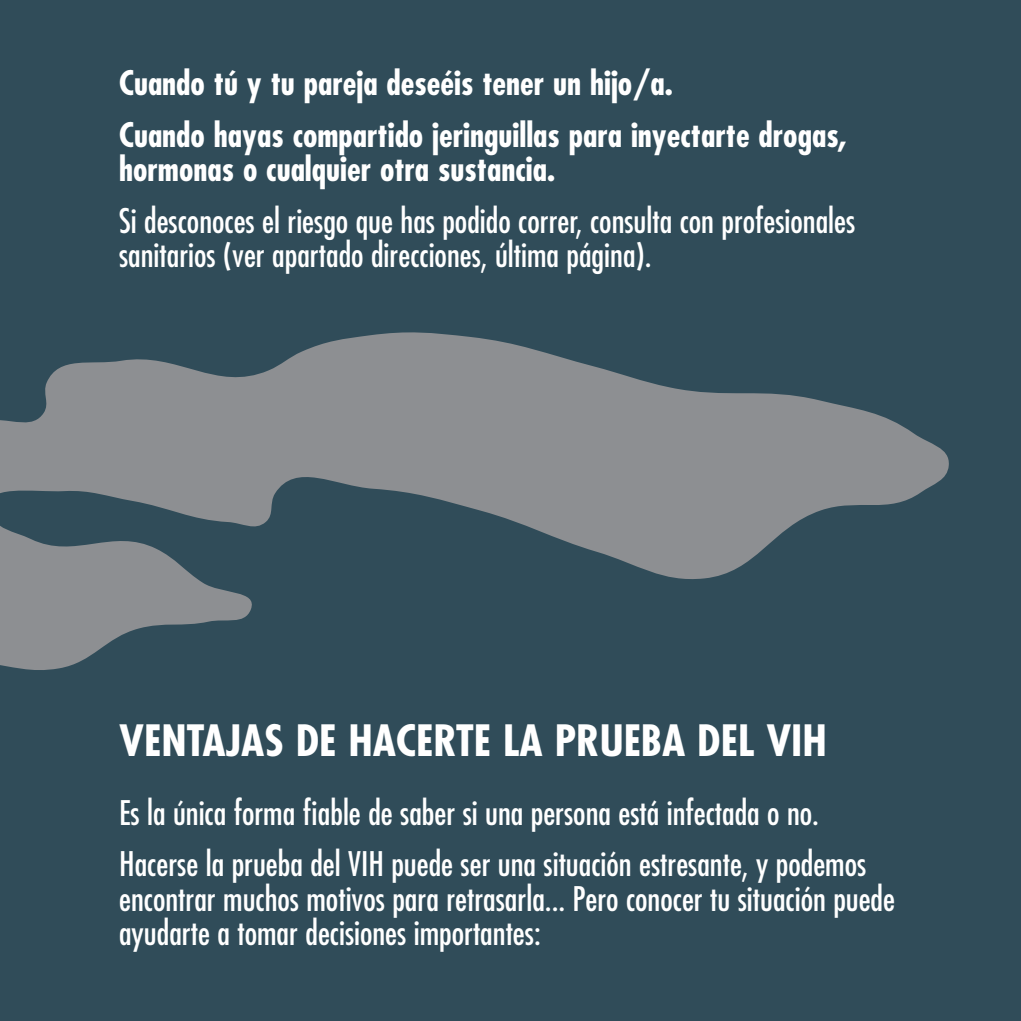
<style>
.page{position:relative;width:1021px;height:1021px;background:#fff}
.page>*{position:absolute;margin:0;border:0;box-sizing:border-box;transform-origin:0 0}
.t1{font:700 condensed 42px "Futura Std";color:#fff;scale:1.05 1}
.t2{font:condensed 33px/34.5px "Futura Std";color:#fff}
.t3{font:700 condensed 33px/51.6px "Futura Std";color:#fff}
</style>
<div class="page">
<div style="left:0;top:0;width:1020px;height:1020px;background:#304c59"></div>
<svg style="left:0;top:332px;width:949px;height:338px"></svg>
<hr style="left:1020px;top:0;width:1px;height:1020px;background:#304c59">
<p class="t3" style="left:119px;top:57px;width:729px">Cuando tú y tu pareja deseéis tener un hijo/a.<br>Cuando hayas compartido jeringuillas para inyectarte drogas,</p>
<p class="t3" style="left:119px;top:143px;width:437px">hormonas o cualquier otra sustancia.</p>
<p class="t2" style="left:119px;top:203px;width:737px">Si desconoces el riesgo que has podido correr, consulta con profesionales sanitarios (ver apartado direcciones, última página).</p>
<p class="t1" style="left:119px;top:714px;width:675px">VENTAJAS DE HACERTE LA PRUEBA DEL VIH</p>
<p class="t2" style="left:119px;top:786px;width:748px;line-height:51.6px">Es la única forma fiable de saber si una persona está infectada o no.<br>Hacerse la prueba del VIH puede ser una situación estresante, y podemos</p>
<p class="t2" style="left:119px;top:881px;width:777px">encontrar muchos motivos para retrasarla... Pero conocer tu situación puede ayudarte a tomar decisiones importantes:</p>
</div>
